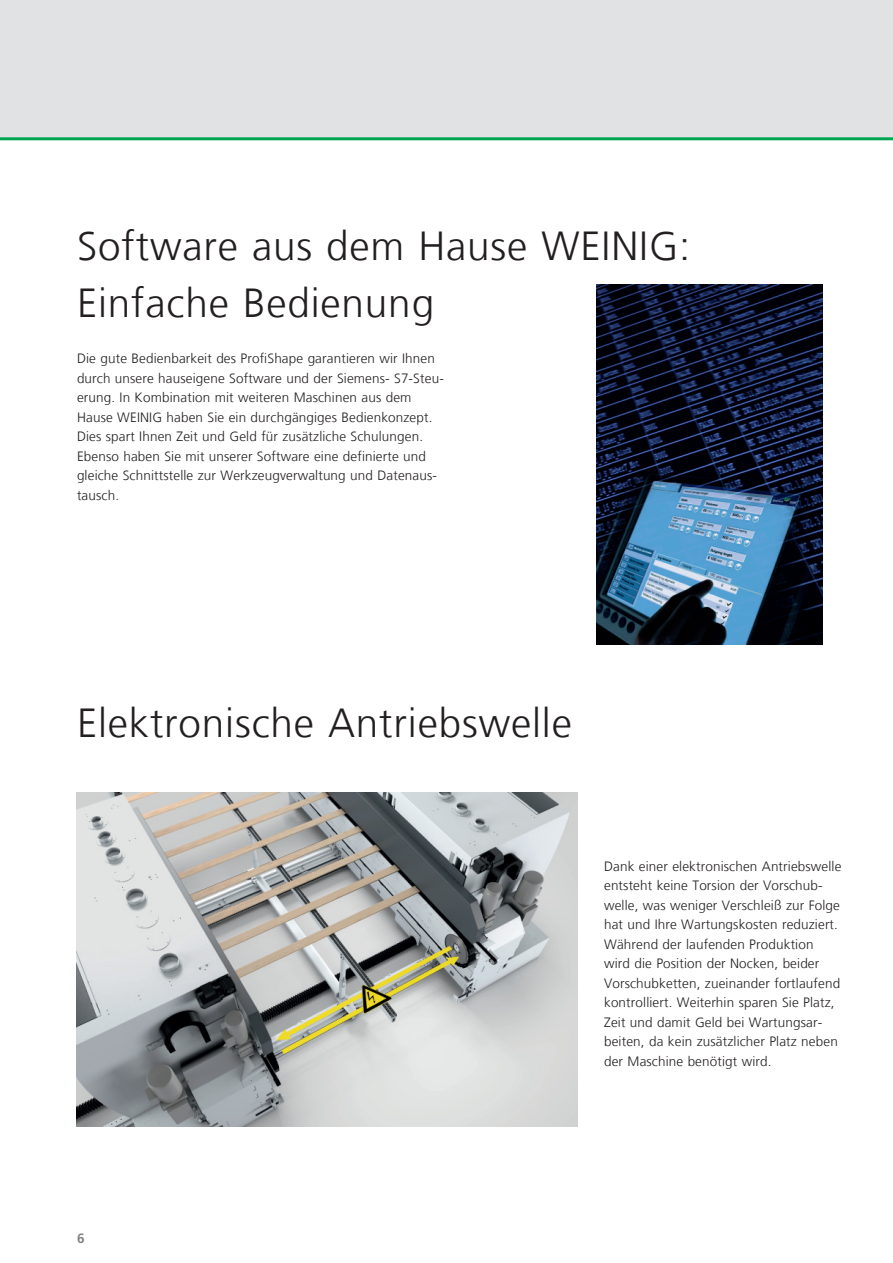
<style>
.page{position:relative;width:893px;height:1263px;background:#fff}
.page>*{position:absolute;margin:0;border:0;box-sizing:border-box;transform-origin:0 0}
.t1{font:300 40.5px/57px "Frutiger LT Com";letter-spacing:.02em;color:#231f20}
.t2{font:300 13.5px/19.5px "Frutiger LT Com";letter-spacing:.01em;color:#231f20}
.t3{font:700 13.5px "Frutiger LT Com";color:#808285}
</style>
<div class="page">
<div style="left:0;top:0;width:892px;height:139px;background:#e1e2e4"></div>
<hr style="left:0;top:137px;width:892px;height:3px;background:#00a54f">
<img style="left:596px;top:285px;width:226px;height:359px">
<img style="left:77px;top:793px;width:500px;height:334px">
<h1 class="t1" style="left:77px;top:220px;width:615px">Software aus dem Hause WEINIG:<br>Einfache Bedienung</h1>
<p class="t2" style="left:77px;top:350px;width:368px">Die gute Bedienbarkeit des ProfiShape garantieren wir Ihnen durch unsere hauseigene Software und der Siemens- S7-Steu&shy;erung. In Kombination mit weiteren Maschinen aus dem Hause WEINIG haben Sie ein durchgängiges Bedienkonzept.<br>Dies spart Ihnen Zeit und Geld für zusätzliche Schulungen.<br>Ebenso haben Sie mit unserer Software eine definierte und gleiche Schnittstelle zur Werkzeugverwaltung und Datenaus&shy;tausch.</p>
<h1 class="t1" style="left:77px;top:697px;width:496px">Elektronische Antriebswelle</h1>
<p class="t2" style="left:604px;top:857px;width:239px">Dank einer elektronischen Antriebswelle entsteht keine Torsion der Vorschub&shy;welle, was weniger Verschleiß zur Folge hat und Ihre Wartungskosten reduziert.<br>Während der laufenden Produktion wird die Position der Nocken, beider Vorschubketten, zueinander fortlaufend kontrolliert. Weiterhin sparen Sie Platz, Zeit und damit Geld bei Wartungsar&shy;beiten, da kein zusätzlicher Platz neben der Maschine benötigt wird.</p>
<p class="t3" style="left:77px;top:1233px;width:9px">6</p>
</div>
